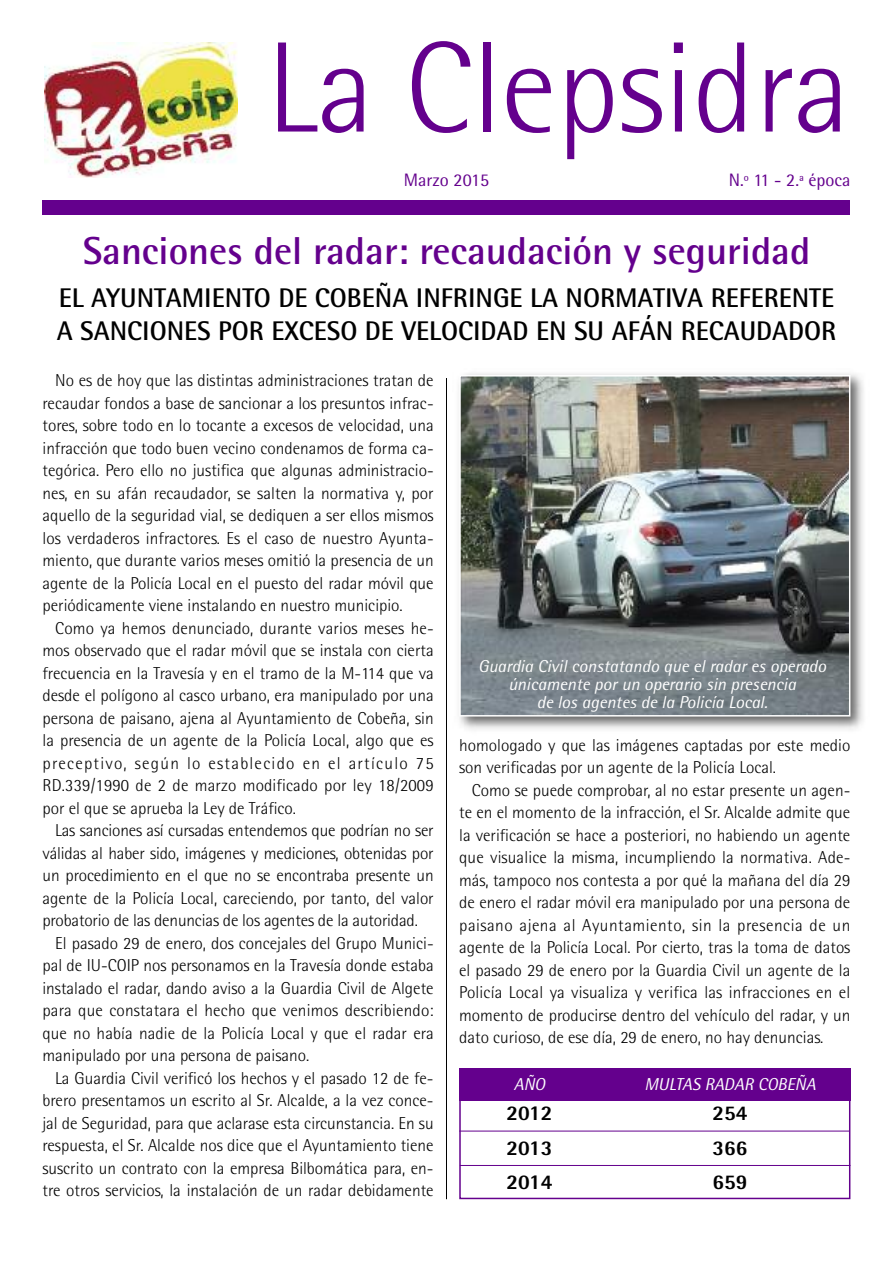
<style>
.page{position:relative;width:893px;height:1263px;background:#fff}
.page>*{position:absolute;margin:0;border:0;box-sizing:border-box;transform-origin:0 0}
.t1{font:300 129px "Rotis Semi Sans";color:#64008d}
.t2{font:700 39px "Rotis Semi Sans";color:#64008d}
.t3{font:700 27px/33px "Rotis Semi Sans";color:#000}
.t4{font:800 21px "Rotis Semi Sans";color:#000}
.t5{font:18px "Rotis Semi Sans";color:#64008d}
.t6{font:300 17.25px/22.5px "Rotis Semi Sans";color:#000;text-align:justify}
.t7{font:italic 17.25px/18px "Rotis Semi Sans";color:#fff;text-align:center}
</style>
<div class="page">
<div style="left:459px;top:1068px;width:391px;height:33px;background:#64008d"></div>
<img style="left:44px;top:43px;width:193px;height:135px">
<div style="left:43px;top:201px;width:807px;height:14px;background:#64008d"></div>
<hr style="left:446px;top:378px;width:1px;height:821px;background:#000">
<img style="left:459px;top:373px;width:405px;height:357px">
<img style="left:462px;top:378px;width:385px;height:335px">
<div style="left:459px;top:375px;width:391px;height:341px;border:2px solid #fff"></div>
<div style="left:459px;top:1068px;width:391px;height:131px;border:2px solid #64008d"></div>
<hr style="left:459px;top:1131px;width:391px;height:1px;background:#64008d">
<hr style="left:460px;top:1165px;width:390px;height:1px;background:#64008d">
<h1 class="t1" style="left:267px;top:43px;width:585px">La Clepsidra</h1>
<p class="t5" style="left:404px;top:173px;width:87px">Marzo 2015</p>
<p class="t5" style="left:729px;top:173px;width:123px">N.º 11 - 2.ª época</p>
<h2 class="t2" style="left:83px;top:237px;width:729px">Sanciones del radar: recaudación y seguridad</h2>
<h3 class="t3" style="left:57px;top:284px;width:781px">EL AYUNTAMIENTO DE COBEÑA INFRINGE LA NORMATIVA REFERENTE<br>A SANCIONES POR EXCESO DE VELOCIDAD EN SU AFÁN RECAUDADOR</h3>
<p class="t6" style="left:43px;top:371px;width:393px;text-indent:13px">No es de hoy que las distintas administraciones tratan de recaudar fondos a base de sancionar a los presuntos infrac&shy;tores, sobre todo en lo tocante a excesos de velocidad, una infracción que todo buen vecino condenamos de forma ca&shy;tegórica. Pero ello no justifica que algunas administracio&shy;nes, en su afán recaudador, se salten la normativa y, por aquello de la seguridad vial, se dediquen a ser ellos mismos los verdaderos infractores. Es el caso de nuestro Ayunta&shy;miento, que durante varios meses omitió la presencia de un agente de la Policía Local en el puesto del radar móvil que periódicamente viene instalando en nuestro municipio.</p>
<p class="t6" style="left:43px;top:618px;width:393px;text-indent:13px">Como ya hemos denunciado, durante varios meses he&shy;mos observado que el radar móvil que se instala con cierta frecuencia en la Travesía y en el tramo de la M-114 que va desde el polígono al casco urbano, era manipulado por una persona de paisano, ajena al Ayuntamiento de Cobeña, sin la presencia de un agente de la Policía Local, algo que es preceptivo, según lo establecido en el artículo 75<br>RD.339/1990 de 2 de marzo modificado por ley 18/2009 por el que se aprueba la Ley de Tráfico.</p>
<p class="t6" style="left:55px;top:821px;width:380px">Las sanciones así cursadas entendemos que podrían no ser</p>
<p class="t6" style="left:43px;top:843px;width:393px">válidas al haber sido, imágenes y mediciones, obtenidas por</p>
<p class="t6" style="left:43px;top:866px;width:393px">un procedimiento en el que no se encontraba presente un</p>
<p class="t6" style="left:43px;top:888px;width:393px">agente de la Policía Local, careciendo, por tanto, del valor</p>
<p class="t6" style="left:43px;top:911px;width:377px">probatorio de las denuncias de los agentes de la autoridad.</p>
<p class="t6" style="left:55px;top:933px;width:380px">El pasado 29 de enero, dos concejales del Grupo Munici-</p>
<p class="t6" style="left:42px;top:956px;width:393px">pal de IU-COIP nos personamos en la Travesía donde estaba</p>
<p class="t6" style="left:42px;top:978px;width:393px">instalado el radar, dando aviso a la Guardia Civil de Algete</p>
<p class="t6" style="left:42px;top:1001px;width:393px">para que constatara el hecho que venimos describiendo:</p>
<p class="t6" style="left:42px;top:1023px;width:393px">que no había nadie de la Policía Local y que el radar era</p>
<p class="t6" style="left:42px;top:1046px;width:268px">manipulado por una persona de paisano.</p>
<p class="t6" style="left:55px;top:1068px;width:380px">La Guardia Civil verificó los hechos y el pasado 12 de fe-</p>
<p class="t6" style="left:42px;top:1091px;width:393px">brero presentamos un escrito al Sr. Alcalde, a la vez conce-</p>
<p class="t6" style="left:42px;top:1113px;width:393px">jal de Seguridad, para que aclarase esta circunstancia. En su</p>
<p class="t6" style="left:42px;top:1136px;width:393px">respuesta, el Sr. Alcalde nos dice que el Ayuntamiento tiene</p>
<p class="t6" style="left:42px;top:1158px;width:393px">suscrito un contrato con la empresa Bilbomática para, en-</p>
<p class="t6" style="left:42px;top:1181px;width:393px">tre otros servicios, la instalación de un radar debidamente</p>
<p class="t7" style="left:478px;top:659px;width:350px">Guardia Civil constatando que el radar es operado únicamente por un operario sin presencia<br>de los agentes de la Policía Local.</p>
<p class="t6" style="left:459px;top:736px;width:393px">homologado y que las imágenes captadas por este medio son verificadas por un agente de la Policía Local.</p>
<p class="t6" style="left:459px;top:781px;width:393px;text-indent:13px">Como se puede comprobar, al no estar presente un agen&shy;te en el momento de la infracción, el Sr. Alcalde admite que la verificación se hace a posteriori, no habiendo un agente que visualice la misma, incumpliendo la normativa. Ade&shy;más, tampoco nos contesta a por qué la mañana del día 29 de enero el radar móvil era manipulado por una persona de paisano ajena al Ayuntamiento, sin la presencia de un agente de la Policía Local. Por cierto, tras la toma de datos el pasado 29 de enero por la Guardia Civil un agente de la Policía Local ya visualiza y verifica las infracciones en el momento de producirse dentro del vehículo del radar, y un dato curioso, de ese día, 29 de enero, no hay denuncias.</p>
<p class="t7" style="left:514px;top:1076px;width:33px">AÑO</p>
<p class="t7" style="left:644px;top:1076px;width:173px">MULTAS RADAR COBEÑA</p>
<p class="t4" style="left:506px;top:1106px;width:47px">2012</p>
<p class="t4" style="left:712px;top:1106px;width:37px">254</p>
<p class="t4" style="left:506px;top:1140px;width:47px">2013</p>
<p class="t4" style="left:712px;top:1140px;width:37px">366</p>
<p class="t4" style="left:506px;top:1174px;width:47px">2014</p>
<p class="t4" style="left:712px;top:1174px;width:37px">659</p>
</div>
